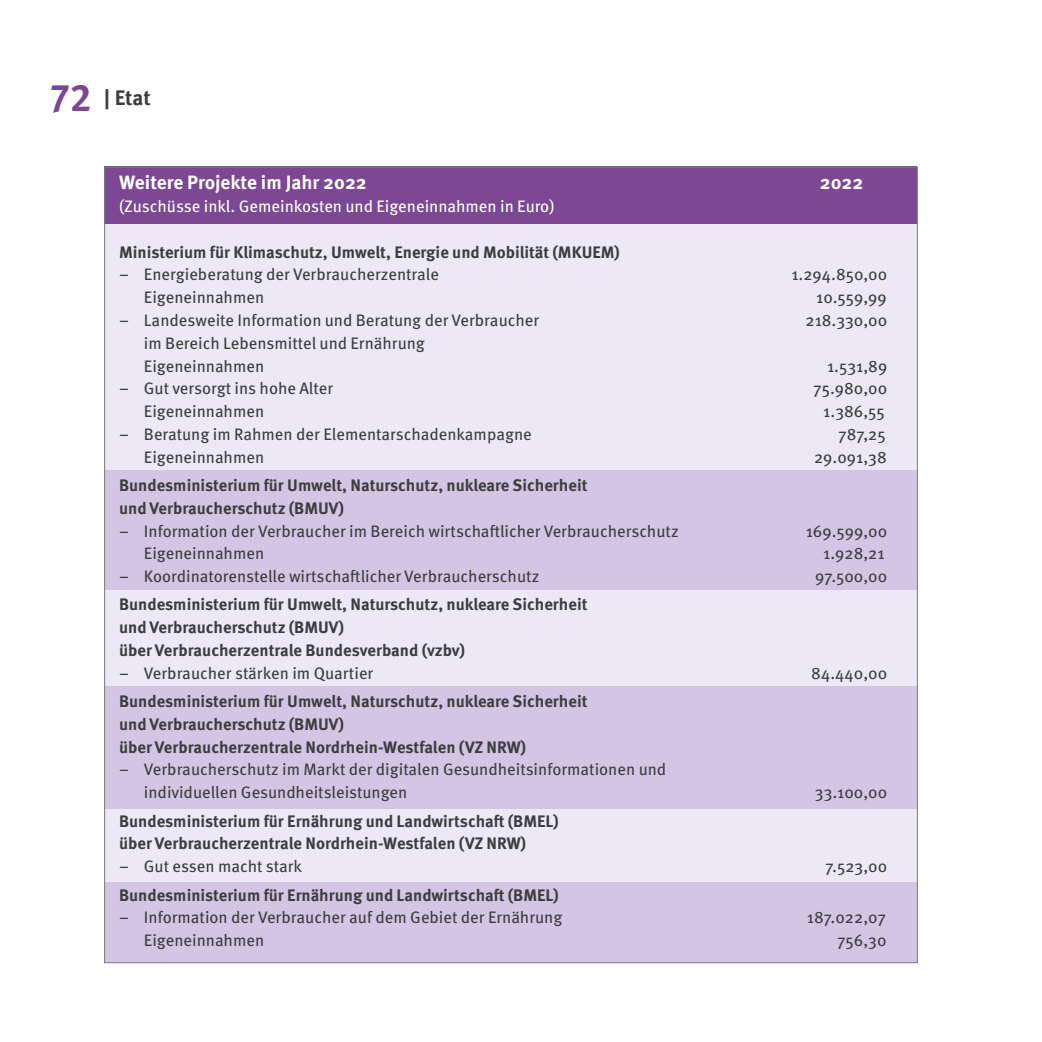
<style>
.page{position:relative;width:1042px;height:1042px;background:#fff}
.page>*{position:absolute;margin:0;border:0;box-sizing:border-box;transform-origin:0 0}
._01_head_01{font:700 38.5px "Meta Pro";color:#7c4894}
.t1{font:700 21px "Meta Pro";color:#3c3d3f}
._01_Fließ_95_13{font:700 19.25px "Meta Pro";color:#fff}
._01_Fließ_95_13-2{font:16.62px/22.8px "Meta Pro";color:#3c3d3f}
._01_Fließ_95_13-3{font:700 16.62px "Meta Pro";color:#3c3d3f}
._01_Fließ_95_13-4{font:16.62px "Meta Pro";color:#fff}
</style>
<div class="page">
<div style="left:104px;top:212px;width:813px;height:751px;background:#d3c6e4"></div>
<div style="left:104px;top:809px;width:813px;height:72px;background:#ede8f5"></div>
<div style="left:104px;top:590px;width:813px;height:96px;background:#ede8f5"></div>
<div style="left:104px;top:224px;width:813px;height:245px;background:#ede8f5"></div>
<div style="left:104px;top:167px;width:813px;height:57px;background:#7c4894"></div>
<p class="_01_head_01" style="left:50px;top:67px;width:43px">72</p>
<p class="t1" style="left:104px;top:82px;width:48px">| Etat</p>
<p class="_01_Fließ_95_13" style="left:119px;top:168px;width:249px">Weitere Projekte im Jahr 2022</p>
<p class="_01_Fließ_95_13" style="left:820px;top:168px;width:45px">2022</p>
<p class="_01_Fließ_95_13-4" style="left:119px;top:194px;width:437px">(Zuschüsse inkl. Gemeinkosten und Eigeneinnahmen in Euro)</p>
<p class="_01_Fließ_95_13-3" style="left:119px;top:239px;width:502px">Ministerium für Klimaschutz, Umwelt, Energie und Mobilität (MKUEM)</p>
<p class="_01_Fließ_95_13-2" style="left:119px;top:262px;width:321px">– Energieberatung der Verbraucherzentrale</p>
<p class="_01_Fließ_95_13-2" style="left:791px;top:262px;width:97px">1.294.850,00</p>
<p class="_01_Fließ_95_13-2" style="left:144px;top:285px;width:122px">Eigeneinnahmen</p>
<p class="_01_Fließ_95_13-2" style="left:816px;top:285px;width:72px">10.559,99</p>
<p class="_01_Fließ_95_13-2" style="left:119px;top:308px;width:422px">– Landesweite Information und Beratung der Verbraucher</p>
<p class="_01_Fließ_95_13-2" style="left:805px;top:308px;width:83px">218.330,00</p>
<p class="_01_Fließ_95_13-2" style="left:144px;top:330px;width:282px">im Bereich Lebensmittel und Ernährung</p>
<p class="_01_Fließ_95_13-2" style="left:144px;top:353px;width:122px">Eigeneinnahmen</p>
<p class="_01_Fließ_95_13-2" style="left:827px;top:353px;width:62px">1.531,89</p>
<p class="_01_Fließ_95_13-2" style="left:119px;top:376px;width:216px">– Gut versorgt ins hohe Alter</p>
<p class="_01_Fließ_95_13-2" style="left:813px;top:376px;width:75px">75.980,00</p>
<p class="_01_Fließ_95_13-2" style="left:144px;top:399px;width:122px">Eigeneinnahmen</p>
<p class="_01_Fließ_95_13-2" style="left:823px;top:399px;width:63px">1.386,55</p>
<p class="_01_Fließ_95_13-2" style="left:119px;top:421px;width:414px">– Beratung im Rahmen der Elementarschadenkampagne</p>
<p class="_01_Fließ_95_13-2" style="left:838px;top:421px;width:49px">787,25</p>
<p class="_01_Fließ_95_13-2" style="left:144px;top:444px;width:122px">Eigeneinnahmen</p>
<p class="_01_Fließ_95_13-2" style="left:814px;top:444px;width:74px">29.091,38</p>
<p class="_01_Fließ_95_13-3" style="left:119px;top:472px;width:470px">Bundesministerium für Umwelt, Naturschutz, nukleare Sicherheit</p>
<p class="_01_Fließ_95_13-3" style="left:119px;top:495px;width:226px">und Verbraucherschutz (BMUV)</p>
<p class="_01_Fließ_95_13-2" style="left:119px;top:518px;width:561px">– Information der Verbraucher im Bereich wirtschaftlicher Verbraucherschutz</p>
<p class="_01_Fließ_95_13-2" style="left:806px;top:518px;width:83px">169.599,00</p>
<p class="_01_Fließ_95_13-2" style="left:144px;top:541px;width:122px">Eigeneinnahmen</p>
<p class="_01_Fließ_95_13-2" style="left:823px;top:541px;width:63px">1.928,21</p>
<p class="_01_Fließ_95_13-2" style="left:119px;top:564px;width:422px">– Koordinatorenstelle wirtschaftlicher Verbraucherschutz</p>
<p class="_01_Fließ_95_13-2" style="left:815px;top:564px;width:73px">97.500,00</p>
<p class="_01_Fließ_95_13-3" style="left:119px;top:592px;width:470px">Bundesministerium für Umwelt, Naturschutz, nukleare Sicherheit</p>
<p class="_01_Fließ_95_13-3" style="left:119px;top:614px;width:226px">und Verbraucherschutz (BMUV)</p>
<p class="_01_Fließ_95_13-3" style="left:119px;top:637px;width:347px">über Verbraucherzentrale Bundesverband (vzbv)</p>
<p class="_01_Fließ_95_13-2" style="left:119px;top:660px;width:256px">– Verbraucher stärken im Quartier</p>
<p class="_01_Fließ_95_13-2" style="left:811px;top:660px;width:77px">84.440,00</p>
<p class="_01_Fließ_95_13-3" style="left:119px;top:688px;width:470px">Bundesministerium für Umwelt, Naturschutz, nukleare Sicherheit</p>
<p class="_01_Fließ_95_13-3" style="left:119px;top:711px;width:226px">und Verbraucherschutz (BMUV)</p>
<p class="_01_Fließ_95_13-3" style="left:119px;top:734px;width:408px">über Verbraucherzentrale Nordrhein-Westfalen (VZ NRW)</p>
<p class="_01_Fließ_95_13-2" style="left:144px;top:757px;width:524px;text-indent:-25px">– Verbraucherschutz im Markt der digitalen Gesundheitsinformationen und individuellen Gesundheitsleistungen</p>
<p class="_01_Fließ_95_13-2" style="left:815px;top:780px;width:74px">33.100,00</p>
<p class="_01_Fließ_95_13-3" style="left:119px;top:808px;width:441px">Bundesministerium für Ernährung und Landwirtschaft (BMEL)</p>
<p class="_01_Fließ_95_13-3" style="left:119px;top:830px;width:408px">über Verbraucherzentrale Nordrhein-Westfalen (VZ NRW)</p>
<p class="_01_Fließ_95_13-2" style="left:119px;top:854px;width:185px">– Gut essen macht stark</p>
<p class="_01_Fließ_95_13-2" style="left:825px;top:854px;width:63px">7.523,00</p>
<p class="_01_Fließ_95_13-3" style="left:119px;top:882px;width:441px">Bundesministerium für Ernährung und Landwirtschaft (BMEL)</p>
<p class="_01_Fließ_95_13-2" style="left:119px;top:905px;width:445px">– Information der Verbraucher auf dem Gebiet der Ernährung</p>
<p class="_01_Fließ_95_13-2" style="left:807px;top:905px;width:81px">187.022,07</p>
<p class="_01_Fließ_95_13-2" style="left:144px;top:928px;width:122px">Eigeneinnahmen</p>
<p class="_01_Fließ_95_13-2" style="left:837px;top:928px;width:51px">756,30</p>
</div>
